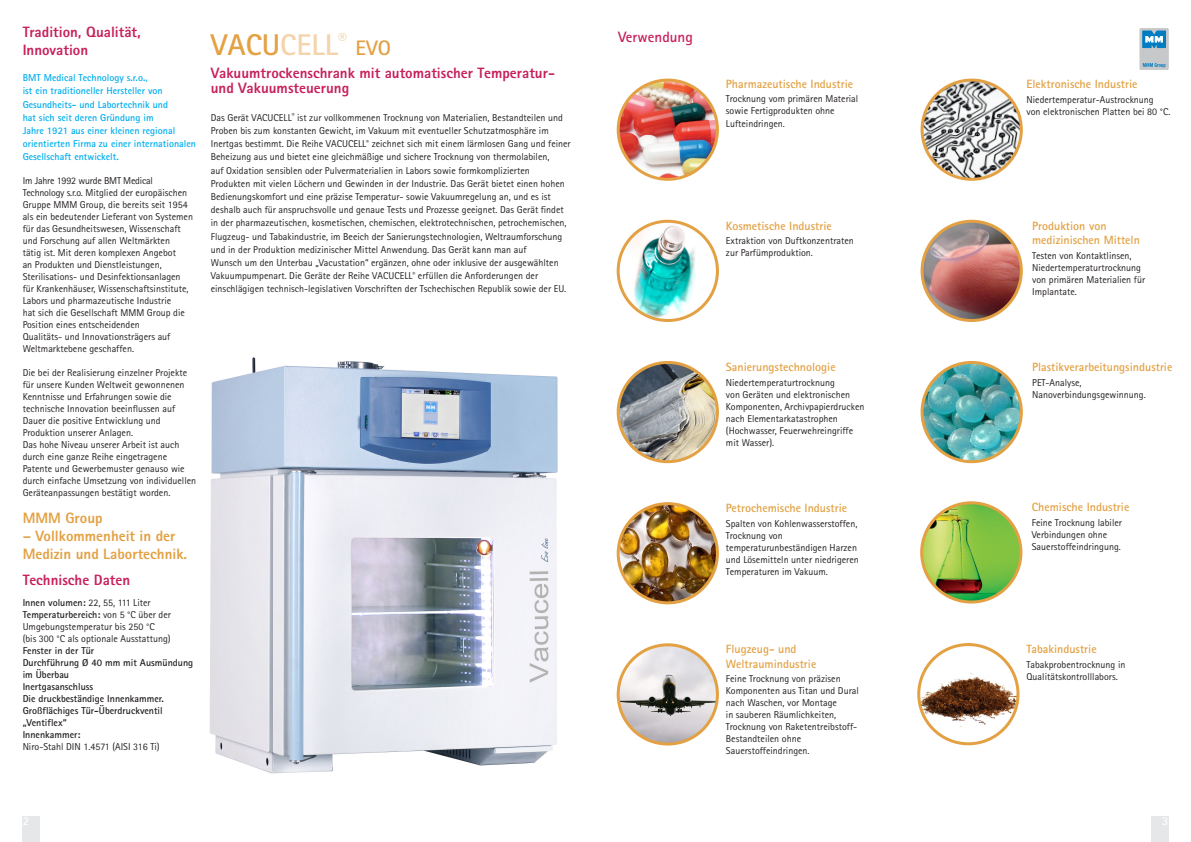
<style>
.page{position:relative;width:1191px;height:842px;background:#fff}
.page>*{position:absolute;margin:0;border:0;box-sizing:border-box;transform-origin:0 0}
.t1{font:700 30px "Rotis Sans Serif Std";color:#e3a143}
.t2{font:700 21px "Rotis Sans Serif Std";color:#e3a143}
.Nadpis_-_malinova{font:800 15px/18px "Rotis Sans Serif Std";color:#c7205c}
.t3{font:800 15px/18px "Rotis Sans Serif Std";color:#e3a143}
.Nadpis_-_malinova-2{font:700 15px "Rotis Sans Serif Std";color:#c7205c}
.Aplikace_-_nadpis{font:700 12px/14.4px "Rotis Sans Serif Std";color:#e3a143}
.t4{font:700 12px "Rotis Sans Serif Std";color:#fff}
.Běžný_text{font:10px/12px "Rotis Sans Serif Std";color:#231f20}
.Běžný_text-2{font:700 10px/13.2px "Rotis Sans Serif Std";color:#00aeef}
.Normální{font:10px/12px "Rotis Sans Serif Std";color:#231f20}
.Normální-2{font:700 10px/12px "Rotis Sans Serif Std";color:#231f20}
.s1{font-weight:700}
.s2{color:#f4d4ab}
</style>
<div class="page">
<div style="left:1140px;top:28px;width:28px;height:42px;background:#c7c8ca"></div>
<div style="left:1140px;top:28px;width:28px;height:42px;border:1px solid #c7c8ca"></div>
<svg style="left:1142px;top:31px;width:23px;height:17px"></svg>
<svg style="left:1142px;top:63px;width:23px;height:5px"></svg>
<div style="left:23px;top:816px;width:17px;height:26px;background:#e6e7e9"></div>
<div style="left:1151px;top:816px;width:17px;height:26px;background:#e6e7e9"></div>
<img style="left:618px;top:80px;width:99px;height:99px;border-radius:50px">
<div style="left:616px;top:79px;width:103px;height:102px;border:3px solid #e3a143;border-radius:50%"></div>
<img style="left:922px;top:80px;width:99px;height:99px;border-radius:50px">
<div style="left:920px;top:79px;width:102px;height:102px;border:3px solid #e3a143;border-radius:50%"></div>
<img style="left:618px;top:221px;width:99px;height:99px;border-radius:50px">
<div style="left:616px;top:220px;width:103px;height:102px;border:3px solid #e3a143;border-radius:50%"></div>
<img style="left:924px;top:222px;width:97px;height:98px">
<div style="left:920px;top:220px;width:102px;height:102px;border:3px solid #e3a143;border-radius:50%"></div>
<img style="left:618px;top:362px;width:99px;height:100px;border-radius:50px">
<div style="left:616px;top:361px;width:103px;height:102px;border:3px solid #e3a143;border-radius:50%"></div>
<img style="left:922px;top:362px;width:99px;height:100px;border-radius:50px">
<div style="left:920px;top:361px;width:102px;height:102px;border:3px solid #e3a143;border-radius:50%"></div>
<img style="left:618px;top:504px;width:99px;height:99px;border-radius:50px">
<div style="left:616px;top:502px;width:103px;height:102px;border:3px solid #e3a143;border-radius:50%"></div>
<img style="left:618px;top:645px;width:99px;height:99px;border-radius:50px">
<div style="left:616px;top:643px;width:103px;height:102px;border:3px solid #e3a143;border-radius:50%"></div>
<img style="left:918px;top:662px;width:100px;height:71px">
<div style="left:917px;top:643px;width:102px;height:102px;border:3px solid #e3a143;border-radius:50%"></div>
<img style="left:209px;top:357px;width:349px;height:417px">
<img style="left:921px;top:503px;width:100px;height:99px;border-radius:50px">
<div style="left:920px;top:501px;width:102px;height:102px;border:3px solid #e3a143;border-radius:50%"></div>
<p class="Nadpis_-_malinova" style="left:23px;top:22px;width:120px">Tradition, Qualität,<br>Innovation</p>
<p class="Běžný_text-2" style="left:23px;top:71px;width:126px">BMT Medical Technology s.r.o.,</p>
<p class="Běžný_text-2" style="left:23px;top:84px;width:175px">ist ein traditioneller Hersteller von Gesundheits- und Labortechnik und<br>hat sich seit deren Gründung im<br>Jahre 1921 aus einer kleinen regional orientierten Firma zu einer internationalen Gesellschaft entwickelt.</p>
<p class="Běžný_text" style="left:23px;top:175px;width:172px">Im Jahre 1992 wurde BMT Medical Technology s.r.o. Mitglied der europäischen Gruppe MMM Group, die bereits seit 1954 als ein bedeutender Lieferant von Systemen für das Gesundheitswesen, Wissenschaft und Forschung auf allen Weltmärkten<br>tätig ist. Mit deren komplexen Angebot<br>an Produkten und Dienstleistungen, Sterilisations- und Desinfektionsanlagen für Krankenhäuser, Wissenschaftsinstitute, Labors und pharmazeutische Industrie<br>hat sich die Gesellschaft MMM Group die Position eines entscheidenden<br>Qualitäts- und Innovationsträgers auf Weltmarktebene geschaffen.</p>
<p class="Běžný_text" style="left:23px;top:367px;width:166px">Die bei der Realisierung einzelner Projekte für unsere Kunden Weltweit gewonnenen Kenntnisse und Erfahrungen sowie die technische Innovation beeinflussen auf Dauer die positive Entwicklung und Produktion unserer Anlagen.</p>
<p class="Běžný_text" style="left:23px;top:439px;width:175px">Das hohe Niveau unserer Arbeit ist auch durch eine ganze Reihe eingetragene Patente und Gewerbemuster genauso wie durch einfache Umsetzung von individuellen Geräteanpassungen bestätigt worden.</p>
<p class="t3" style="left:23px;top:509px;width:82px">MMM Group</p>
<p class="t3" style="left:23px;top:527px;width:166px">– Vollkommenheit in der<br>Medizin und Labortechnik.</p>
<p class="Nadpis_-_malinova" style="left:23px;top:571px;width:109px">Technische Daten</p>
<p class="Normální" style="left:23px;top:596px;width:129px"><span class="s1">Innen volumen:</span> 22, 55, 111 Liter</p>
<p class="Normální" style="left:23px;top:608px;width:150px"><span class="s1">Temperaturbereich:</span> von 5 °C über der<br>Umgebungstemperatur bis 250 °C</p>
<p class="Normální" style="left:23px;top:632px;width:149px">(bis 300 °C als optionale Ausstattung)</p>
<p class="Normální-2" style="left:23px;top:644px;width:73px">Fenster in der Tür</p>
<p class="Normální-2" style="left:23px;top:656px;width:172px">Durchführung Ø 40 mm mit Ausmündung im Überbau</p>
<p class="Normální-2" style="left:23px;top:680px;width:72px">Inertgasanschluss</p>
<p class="Normální-2" style="left:23px;top:692px;width:143px">Die druckbeständige Innenkammer.</p>
<p class="Normální-2" style="left:23px;top:704px;width:142px">Großflächiges Tür-Überdruckventil „Ventiflex“</p>
<p class="Normální" style="left:23px;top:728px;width:139px"><span class="s1">Innenkammer:<br></span>Niro-Stahl DIN 1.4571 (AISI 316 Ti)</p>
<p class="t1" style="left:211px;top:26px;width:137px">VACU<span class="s2">CELL</span><sup>®</sup></p>
<p class="t2" style="left:356px;top:34px;width:37px">EVO</p>
<p class="Nadpis_-_malinova" style="left:211px;top:65px;width:346px;line-height:15px">Vakuumtrockenschrank mit automatischer Temperatur&shy;und Vakuumsteuerung</p>
<p class="Běžný_text" style="left:211px;top:111px;width:361px;line-height:13.2px">Das Gerät VACUCELL<sup>®</sup> ist zur vollkommenen Trocknung von Materialien, Bestandteilen und Proben bis zum konstanten Gewicht, im Vakuum mit eventueller Schutzatmosphäre im Inertgas bestimmt. Die Reihe VACUCELL<sup>®</sup> zeichnet sich mit einem lärmlosen Gang und feiner Beheizung aus und bietet eine gleichmäßige und sichere Trocknung von thermolabilen,<br>auf Oxidation sensiblen oder Pulvermaterialien in Labors sowie formkomplizierten Produkten mit vielen Löchern und Gewinden in der Industrie. Das Gerät bietet einen hohen Bedienungskomfort und eine präzise Temperatur- sowie Vakuumregelung an, und es ist deshalb auch für anspruchsvolle und genaue Tests und Prozesse geeignet. Das Gerät findet in der pharmazeutischen, kosmetischen, chemischen, elektrotechnischen, petrochemischen, Flugzeug- und Tabakindustrie, im Beeich der Sanierungstechnologien, Weltraumforschung und in der Produktion medizinischer Mittel Anwendung. Das Gerät kann man auf<br>Wunsch um den Unterbau „Vacustation“ ergänzen, ohne oder inklusive der ausgewählten Vakuumpumpenart. Die Geräte der Reihe VACUCELL<sup>®</sup> erfüllen die Anforderungen der einschlägigen technisch-legislativen Vorschriften der Tschechischen Republik sowie der EU.</p>
<p class="Nadpis_-_malinova-2" style="left:618px;top:27px;width:76px">Verwendung</p>
<p class="Aplikace_-_nadpis" style="left:726px;top:76px;width:129px">Pharmazeutische Industrie</p>
<p class="Běžný_text" style="left:726px;top:93px;width:134px">Trocknung vom primären Material sowie Fertigprodukten ohne<br>Lufteindringen.</p>
<p class="Aplikace_-_nadpis" style="left:726px;top:218px;width:107px">Kosmetische Industrie</p>
<p class="Běžný_text" style="left:726px;top:235px;width:129px">Extraktion von Duftkonzentraten zur Parfümproduktion.</p>
<p class="Aplikace_-_nadpis" style="left:726px;top:359px;width:111px">Sanierungstechnologie</p>
<p class="Běžný_text" style="left:726px;top:376px;width:140px">Niedertemperaturtrocknung<br>von Geräten und elektronischen<br>Komponenten, Archivpapierdrucken nach Elementarkatastrophen (Hochwasser, Feuerwehreingriffe mit Wasser).</p>
<p class="Aplikace_-_nadpis" style="left:726px;top:500px;width:123px">Petrochemische Industrie</p>
<p class="Běžný_text" style="left:726px;top:517px;width:134px">Spalten von Kohlenwasserstoffen,<br>Trocknung von temperaturunbeständigen Harzen und Lösemitteln unter niedrigeren<br>Temperaturen im Vakuum.</p>
<p class="Aplikace_-_nadpis" style="left:726px;top:642px;width:92px">Flugzeug- und<br>Weltraumindustrie</p>
<p class="Běžný_text" style="left:726px;top:673px;width:134px">Feine Trocknung von präzisen<br>Komponenten aus Titan und Dural nach Waschen, vor Montage<br>in sauberen Räumlichkeiten,<br>Trocknung von Raketentreibstoff-<br>Bestandteilen ohne<br>Sauerstoffeindringen.</p>
<p class="Aplikace_-_nadpis" style="left:1026px;top:77px;width:112px">Elektronische Industrie</p>
<p class="Běžný_text" style="left:1026px;top:94px;width:146px">Niedertemperatur-Austrocknung<br>von elektronischen Platten bei 80 °C.</p>
<p class="Aplikace_-_nadpis" style="left:1032px;top:218px;width:109px">Produktion von medizinischen Mitteln</p>
<p class="Běžný_text" style="left:1032px;top:249px;width:114px">Testen von Kontaktlinsen,<br>Niedertemperaturtrocknung von primären Materialien für<br>Implantate.</p>
<p class="Aplikace_-_nadpis" style="left:1032px;top:359px;width:142px">Plastikverarbeitungsindustrie</p>
<p class="Běžný_text" style="left:1032px;top:376px;width:115px">PET-Analyse,<br>Nanoverbindungsgewinnung.</p>
<p class="Aplikace_-_nadpis" style="left:1031px;top:500px;width:99px">Chemische Industrie</p>
<p class="Běžný_text" style="left:1031px;top:516px;width:92px">Feine Trocknung labiler<br>Verbindungen ohne<br>Sauerstoffeindringung.</p>
<p class="Aplikace_-_nadpis" style="left:1026px;top:641px;width:72px">Tabakindustrie</p>
<p class="Běžný_text" style="left:1026px;top:658px;width:100px">Tabakprobentrocknung in<br>Qualitätskontrolllabors.</p>
<p class="t4" style="left:23px;top:813px;width:8px">2</p>
<p class="t4" style="left:1161px;top:813px;width:8px">3</p>
</div>
